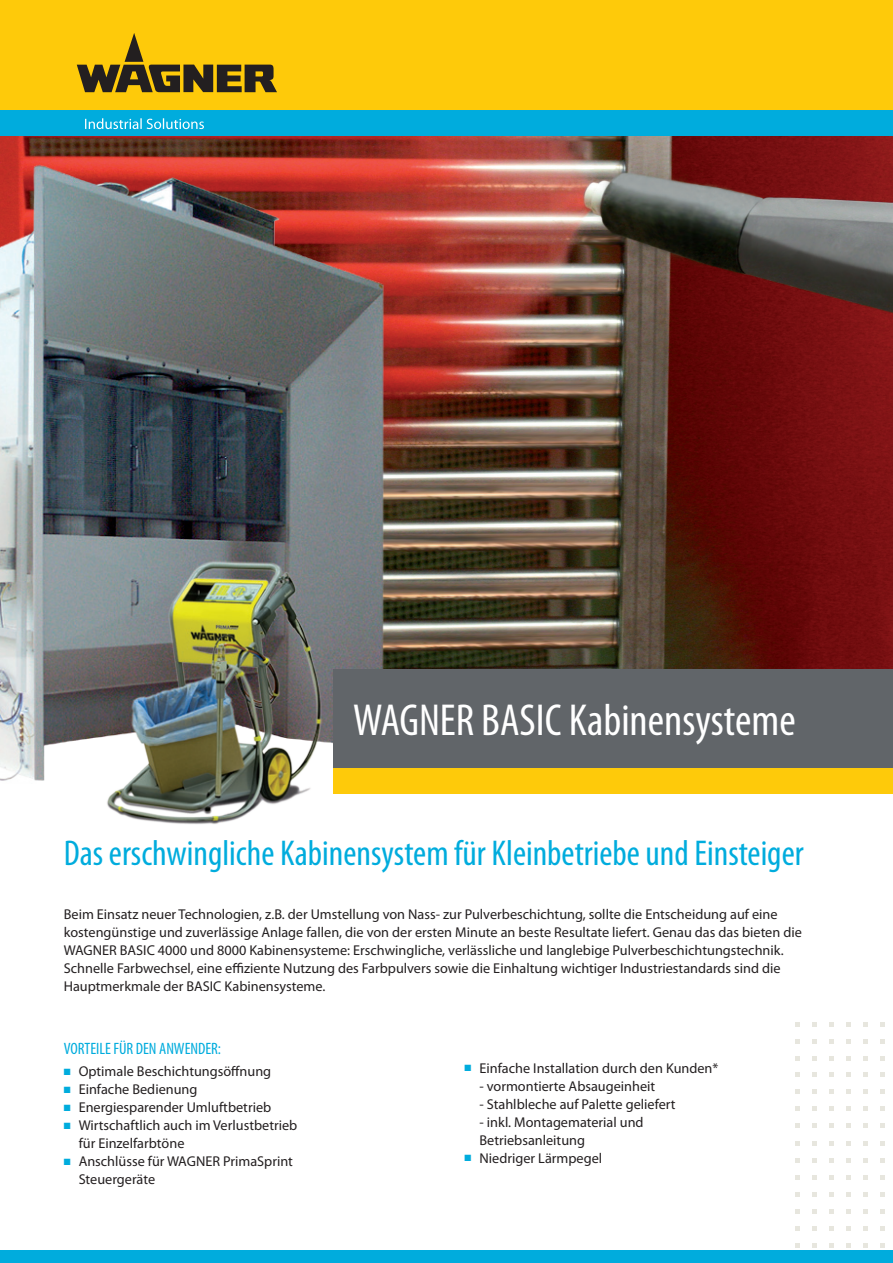
<style>
.page{position:relative;width:893px;height:1263px;background:#fff}
.page>*{position:absolute;margin:0;border:0;box-sizing:border-box;transform-origin:0 0}
.t1{font:condensed 45px "Myriad Pro";color:#fff}
.t2{font:condensed 36px "Myriad Pro";color:#00acdd}
.t3{font:condensed 16.5px "Myriad Pro";letter-spacing:-.005em;color:#00acdd}
.t4{font:14.25px/18px "Myriad Pro";color:#231f20}
.s1{color:#00acdd}
</style>
<div class="page">
<img style="left:0;top:136px;width:893px;height:533px">
<img style="left:0;top:145px;width:528px;height:679px">
<div style="left:0;top:0;width:893px;height:111px;background:#feca0a"></div>
<div style="left:0;top:1250px;width:893px;height:13px;background:#00acdd"></div>
<div style="left:0;top:111px;width:893px;height:25px;background:#00acdd"></div>
<svg style="left:85px;top:118px;width:119px;height:11px"></svg>
<svg style="left:77px;top:33px;width:200px;height:59px"></svg>
<svg style="left:795px;top:1073px;width:4px;height:4px"></svg>
<svg style="left:812px;top:1073px;width:4px;height:4px"></svg>
<svg style="left:829px;top:1073px;width:4px;height:4px"></svg>
<svg style="left:846px;top:1073px;width:4px;height:4px"></svg>
<svg style="left:863px;top:1073px;width:4px;height:4px"></svg>
<svg style="left:880px;top:1073px;width:4px;height:4px"></svg>
<svg style="left:795px;top:1090px;width:4px;height:4px"></svg>
<svg style="left:812px;top:1090px;width:4px;height:4px"></svg>
<svg style="left:829px;top:1090px;width:4px;height:4px"></svg>
<svg style="left:846px;top:1090px;width:4px;height:4px"></svg>
<svg style="left:863px;top:1090px;width:4px;height:4px"></svg>
<svg style="left:880px;top:1090px;width:4px;height:4px"></svg>
<svg style="left:795px;top:1107px;width:4px;height:4px"></svg>
<svg style="left:812px;top:1107px;width:4px;height:4px"></svg>
<svg style="left:829px;top:1107px;width:4px;height:4px"></svg>
<svg style="left:846px;top:1107px;width:4px;height:4px"></svg>
<svg style="left:863px;top:1107px;width:4px;height:4px"></svg>
<svg style="left:880px;top:1107px;width:4px;height:4px"></svg>
<svg style="left:795px;top:1124px;width:4px;height:4px"></svg>
<svg style="left:812px;top:1124px;width:4px;height:4px"></svg>
<svg style="left:829px;top:1124px;width:4px;height:4px"></svg>
<svg style="left:846px;top:1124px;width:4px;height:4px"></svg>
<svg style="left:863px;top:1124px;width:4px;height:4px"></svg>
<svg style="left:880px;top:1124px;width:4px;height:4px"></svg>
<svg style="left:795px;top:1141px;width:4px;height:4px"></svg>
<svg style="left:812px;top:1141px;width:4px;height:4px"></svg>
<svg style="left:829px;top:1141px;width:4px;height:4px"></svg>
<svg style="left:846px;top:1141px;width:4px;height:4px"></svg>
<svg style="left:863px;top:1141px;width:4px;height:4px"></svg>
<svg style="left:880px;top:1141px;width:4px;height:4px"></svg>
<svg style="left:795px;top:1158px;width:4px;height:4px"></svg>
<svg style="left:812px;top:1158px;width:4px;height:4px"></svg>
<svg style="left:829px;top:1158px;width:4px;height:4px"></svg>
<svg style="left:846px;top:1158px;width:4px;height:4px"></svg>
<svg style="left:863px;top:1158px;width:4px;height:4px"></svg>
<svg style="left:880px;top:1158px;width:4px;height:4px"></svg>
<svg style="left:795px;top:1175px;width:4px;height:4px"></svg>
<svg style="left:812px;top:1175px;width:4px;height:4px"></svg>
<svg style="left:829px;top:1175px;width:4px;height:4px"></svg>
<svg style="left:846px;top:1175px;width:4px;height:4px"></svg>
<svg style="left:863px;top:1175px;width:4px;height:4px"></svg>
<svg style="left:880px;top:1175px;width:4px;height:4px"></svg>
<svg style="left:795px;top:1192px;width:4px;height:4px"></svg>
<svg style="left:812px;top:1192px;width:4px;height:4px"></svg>
<svg style="left:829px;top:1192px;width:4px;height:4px"></svg>
<svg style="left:846px;top:1192px;width:4px;height:4px"></svg>
<svg style="left:863px;top:1192px;width:4px;height:4px"></svg>
<svg style="left:880px;top:1192px;width:4px;height:4px"></svg>
<svg style="left:795px;top:1209px;width:4px;height:4px"></svg>
<svg style="left:812px;top:1209px;width:4px;height:4px"></svg>
<svg style="left:829px;top:1209px;width:4px;height:4px"></svg>
<svg style="left:846px;top:1209px;width:4px;height:4px"></svg>
<svg style="left:863px;top:1209px;width:4px;height:4px"></svg>
<svg style="left:880px;top:1209px;width:4px;height:4px"></svg>
<svg style="left:795px;top:1226px;width:4px;height:4px"></svg>
<svg style="left:812px;top:1226px;width:4px;height:4px"></svg>
<svg style="left:829px;top:1226px;width:4px;height:4px"></svg>
<svg style="left:846px;top:1226px;width:4px;height:4px"></svg>
<svg style="left:863px;top:1226px;width:4px;height:4px"></svg>
<svg style="left:880px;top:1226px;width:4px;height:4px"></svg>
<svg style="left:795px;top:1243px;width:4px;height:4px"></svg>
<svg style="left:812px;top:1243px;width:4px;height:4px"></svg>
<svg style="left:829px;top:1243px;width:4px;height:4px"></svg>
<svg style="left:846px;top:1243px;width:4px;height:4px"></svg>
<svg style="left:863px;top:1243px;width:4px;height:4px"></svg>
<svg style="left:880px;top:1243px;width:4px;height:4px"></svg>
<svg style="left:795px;top:1022px;width:4px;height:4px"></svg>
<svg style="left:812px;top:1022px;width:4px;height:4px"></svg>
<svg style="left:829px;top:1022px;width:4px;height:4px"></svg>
<svg style="left:846px;top:1022px;width:4px;height:4px"></svg>
<svg style="left:863px;top:1022px;width:4px;height:4px"></svg>
<svg style="left:880px;top:1022px;width:4px;height:4px"></svg>
<svg style="left:795px;top:1039px;width:4px;height:4px"></svg>
<svg style="left:812px;top:1039px;width:4px;height:4px"></svg>
<svg style="left:829px;top:1039px;width:4px;height:4px"></svg>
<svg style="left:846px;top:1039px;width:4px;height:4px"></svg>
<svg style="left:863px;top:1039px;width:4px;height:4px"></svg>
<svg style="left:880px;top:1039px;width:4px;height:4px"></svg>
<svg style="left:795px;top:1056px;width:4px;height:4px"></svg>
<svg style="left:812px;top:1056px;width:4px;height:4px"></svg>
<svg style="left:829px;top:1056px;width:4px;height:4px"></svg>
<svg style="left:846px;top:1056px;width:4px;height:4px"></svg>
<svg style="left:863px;top:1056px;width:4px;height:4px"></svg>
<svg style="left:880px;top:1056px;width:4px;height:4px"></svg>
<div style="left:334px;top:669px;width:559px;height:100px;background:#616569"></div>
<div style="left:334px;top:769px;width:559px;height:25px;background:#feca0a"></div>
<h1 class="t1" style="left:353px;top:693px;width:444px">WAGNER BASIC Kabinensysteme</h1>
<h2 class="t2" style="left:64px;top:831px;width:741px">Das erschwingliche Kabinensystem für Kleinbetriebe und Einsteiger</h2>
<p class="t4" style="left:64px;top:905px;width:740px">Beim Einsatz neuer Technologien, z.B. der Umstellung von Nass- zur Pulverbeschichtung, sollte die Entscheidung auf eine kostengünstige und zuverlässige Anlage fallen, die von der ersten Minute an beste Resultate liefert. Genau das das bieten die WAGNER BASIC 4000 und 8000 Kabinensysteme: Erschwingliche, verlässliche und langlebige Pulverbeschichtungstechnik.<br>Schnelle Farbwechsel, eine effiziente Nutzung des Farbpulvers sowie die Einhaltung wichtiger Industriestandards sind die Hauptmerkmale der BASIC Kabinensysteme.</p>
<p class="t3" style="left:64px;top:1039px;width:159px">VORTEILE FÜR DEN ANWENDER:</p>
<p class="t4" style="left:64px;top:1062px;width:209px"><span class="s1">■</span> Optimale Beschichtungsöffnung</p>
<p class="t4" style="left:64px;top:1080px;width:135px"><span class="s1">■</span> Einfache Bedienung</p>
<p class="t4" style="left:64px;top:1098px;width:209px"><span class="s1">■</span> Energiesparender Umluftbetrieb</p>
<p class="t4" style="left:79px;top:1116px;width:220px;text-indent:-15px"><span class="s1">■</span> Wirtschaftlich auch im Verlustbetrieb für Einzelfarbtöne</p>
<p class="t4" style="left:79px;top:1152px;width:216px;text-indent:-15px"><span class="s1">■</span> Anschlüsse für WAGNER PrimaSprint<br>Steuergeräte</p>
<p class="t4" style="left:465px;top:1059px;width:255px"><span class="s1">■</span> Einfache Installation durch den Kunden*</p>
<p class="t4" style="left:479px;top:1077px;width:177px">- vormontierte Absaugeinheit</p>
<p class="t4" style="left:479px;top:1095px;width:198px">- Stahlbleche auf Palette geliefert</p>
<p class="t4" style="left:479px;top:1113px;width:166px">- inkl. Montagematerial und<br>Betriebsanleitung</p>
<p class="t4" style="left:465px;top:1149px;width:139px"><span class="s1">■</span> Niedriger Lärmpegel</p>
</div>
